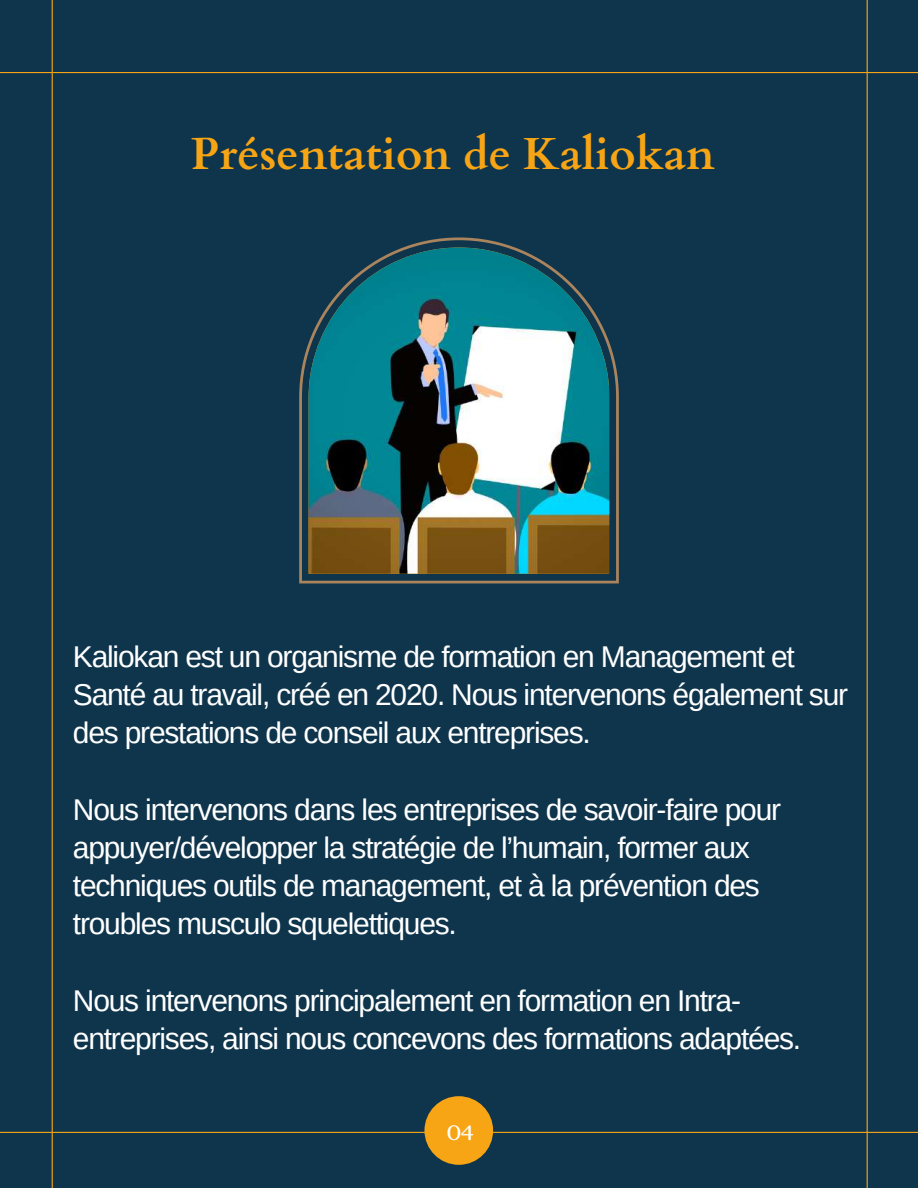
<style>
.page{position:relative;width:918px;height:1188px;background:#0f354c}
.page>*{position:absolute;margin:0;border:0;box-sizing:border-box;transform-origin:0 0}
.t1{font:700 45px "Cardo";color:#f7a515}
.t2{font:30px/38.2px "Arimo";letter-spacing:-.04em;color:#fff}
.t3{font:27px "Alice";color:#fff}
</style>
<div class="page">
<hr style="left:0;top:72px;width:918px;height:1px;background:#f7a515">
<svg style="left:299px;top:237px;width:320px;height:346px"></svg>
<img style="left:309px;top:248px;width:300px;height:326px">
<hr style="left:0;top:1132px;width:918px;height:1px;background:#f7a515">
<div style="left:424px;top:1096px;width:69px;height:69px;background:#f7a515;border-radius:50%"></div>
<hr style="left:52px;top:0;width:1px;height:1188px;background:#f7a515">
<hr style="left:867px;top:0;width:1px;height:1188px;background:#f7a515">
<h1 class="t1" style="left:191px;top:125px;width:526px">Présentation de Kaliokan</h1>
<p class="t2" style="left:73px;top:637px;width:777px">Kaliokan est un organisme de formation en Management et<br>Santé au travail, créé en 2020. Nous intervenons également sur des prestations de conseil aux entreprises.</p>
<p class="t2" style="left:73px;top:790px;width:710px">Nous intervenons dans les entreprises de savoir-faire pour appuyer/développer la stratégie de l’humain, former aux techniques outils de management, et à la prévention des troubles musculo squelettiques.</p>
<p class="t2" style="left:73px;top:981px;width:730px">Nous intervenons principalement en formation en Intra&shy;entreprises, ainsi nous concevons des formations adaptées.</p>
<p class="t3" style="left:446px;top:1115px;width:30px">04</p>
</div>
